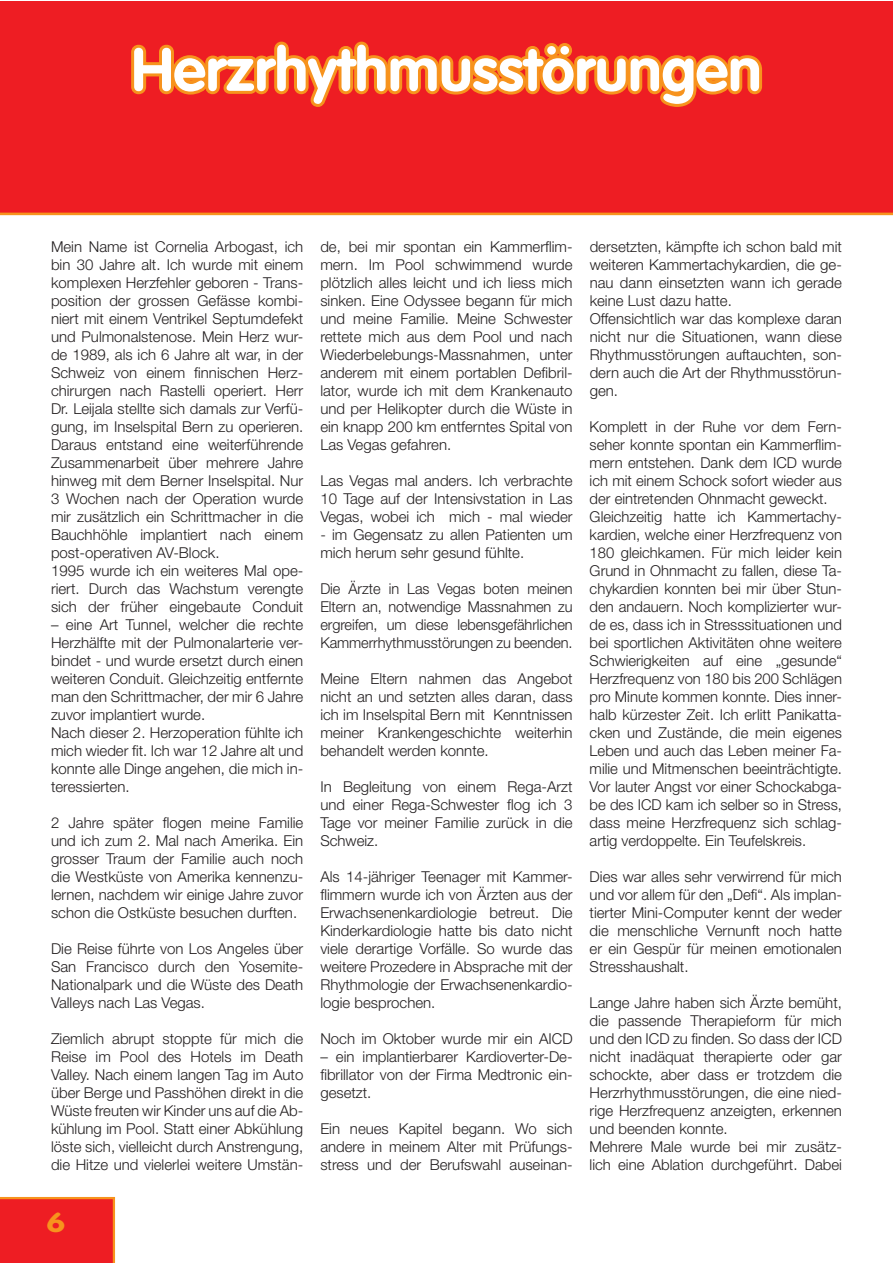
<style>
.page{position:relative;width:893px;height:1263px;background:#fff}
.page>*{position:absolute;margin:0;border:0;box-sizing:border-box;transform-origin:0 0}
.t1{font:700 60px "VAG Rounded Std";color:#fff}
.t2{font:700 27px "VAG Rounded Std";color:#f7931d;scale:1.26 1}
.t3{font:300 15px/18px "Helvetica Neue LT Std";color:#231f20;text-align:justify}
</style>
<div class="page">
<div style="left:0;top:1px;width:892px;height:212px;background:#ee1d23"></div>
<svg style="left:0;top:1197px;width:115px;height:66px;background:#ee2322"></svg>
<hr style="left:0;top:213px;width:892px;height:2px;background:#f7931d">
<svg style="left:131px;top:41px;width:632px;height:66px"></svg>
<h1 class="t1" style="left:131px;top:35px;width:632px">Herzrhythmusstörungen</h1>
<p class="t3" style="left:51px;top:237px;width:254px;text-align:left">Mein Name ist Cornelia Arbogast, ich bin 30 Jahre alt. Ich wurde mit einem komplexen Herzfehler geboren - Trans&shy;position der grossen Gefässe kombi&shy;niert mit einem Ventrikel Septumdefekt und Pulmonalstenose. Mein Herz wur&shy;de 1989, als ich 6 Jahre alt war, in der Schweiz von einem finnischen Herz&shy;chirurgen nach Rastelli operiert. Herr Dr. Leijala stellte sich damals zur Verfü&shy;gung, im Inselspital Bern zu operieren.<br>Daraus entstand eine weiterführende Zusammenarbeit über mehrere Jahre hinweg mit dem Berner Inselspital. Nur 3 Wochen nach der Operation wurde mir zusätzlich ein Schrittmacher in die Bauchhöhle implantiert nach einem post-operativen AV-Block.<br>1995 wurde ich ein weiteres Mal ope&shy;riert. Durch das Wachstum verengte sich der früher eingebaute Conduit</p>
<p class="t3" style="left:51px;top:615px;width:254px;text-align:left">– eine Art Tunnel, welcher die rechte Herzhälfte mit der Pulmonalarterie ver&shy;bindet - und wurde ersetzt durch einen weiteren Conduit. Gleichzeitig entfernte man den Schrittmacher, der mir 6 Jahre zuvor implantiert wurde.<br>Nach dieser 2. Herzoperation fühlte ich mich wieder fit. Ich war 12 Jahre alt und konnte alle Dinge angehen, die mich in&shy;teressierten.</p>
<p class="t3" style="left:51px;top:813px;width:254px">2 Jahre später flogen meine Familie und ich zum 2. Mal nach Amerika. Ein grosser Traum der Familie auch noch die Westküste von Amerika kennenzu&shy;lernen, nachdem wir einige Jahre zuvor schon die Ostküste besuchen durften.</p>
<p class="t3" style="left:51px;top:939px;width:254px">Die Reise führte von Los Angeles über San Francisco durch den Yosemite-Nationalpark und die Wüste des Death Valleys nach Las Vegas.</p>
<p class="t3" style="left:51px;top:1029px;width:254px">Ziemlich abrupt stoppte für mich die Reise im Pool des Hotels im Death Valley. Nach einem langen Tag im Auto über Berge und Passhöhen direkt in die Wüste freuten wir Kinder uns auf die Ab&shy;kühlung im Pool. Statt einer Abkühlung löste sich, vielleicht durch Anstrengung, die Hitze und vielerlei weitere Umstän-</p>
<h2 class="t2" style="left:46px;top:1206px;width:17px">6</h2>
<p class="t3" style="left:320px;top:237px;width:254px">de, bei mir spontan ein Kammerflim&shy;mern. Im Pool schwimmend wurde plötzlich alles leicht und ich liess mich sinken. Eine Odyssee begann für mich und meine Familie. Meine Schwester rettete mich aus dem Pool und nach Wiederbelebungs-Massnahmen, unter anderem mit einem portablen Defibril&shy;lator, wurde ich mit dem Krankenauto und per Helikopter durch die Wüste in ein knapp 200 km entferntes Spital von Las Vegas gefahren.</p>
<p class="t3" style="left:320px;top:471px;width:254px">Las Vegas mal anders. Ich verbrachte 10 Tage auf der Intensivstation in Las Vegas, wobei ich mich - mal wieder</p>
<p class="t3" style="left:320px;top:525px;width:254px">- im Gegensatz zu allen Patienten um mich herum sehr gesund fühlte.</p>
<p class="t3" style="left:320px;top:579px;width:254px">Die Ärzte in Las Vegas boten meinen Eltern an, notwendige Massnahmen zu ergreifen, um diese lebensgefährlichen Kammerrhythmusstörungen zu beenden.</p>
<p class="t3" style="left:320px;top:669px;width:254px">Meine Eltern nahmen das Angebot nicht an und setzten alles daran, dass ich im Inselspital Bern mit Kenntnissen meiner Krankengeschichte weiterhin behandelt werden konnte.</p>
<p class="t3" style="left:320px;top:777px;width:254px">In Begleitung von einem Rega-Arzt und einer Rega-Schwester flog ich 3<br>Tage vor meiner Familie zurück in die Schweiz.</p>
<p class="t3" style="left:320px;top:867px;width:254px">Als 14-jähriger Teenager mit Kammer&shy;flimmern wurde ich von Ärzten aus der Erwachsenenkardiologie betreut. Die Kinderkardiologie hatte bis dato nicht viele derartige Vorfälle. So wurde das weitere Prozedere in Absprache mit der Rhythmologie der Erwachsenenkardio&shy;logie besprochen.</p>
<p class="t3" style="left:320px;top:1029px;width:254px">Noch im Oktober wurde mir ein AICD</p>
<p class="t3" style="left:320px;top:1047px;width:254px">– ein implantierbarer Kardioverter-De&shy;fibrillator von der Firma Medtronic ein&shy;gesetzt.</p>
<p class="t3" style="left:320px;top:1119px;width:254px">Ein neues Kapitel begann. Wo sich andere in meinem Alter mit Prüfungs&shy;stress und der Berufswahl auseinan-</p>
<p class="t3" style="left:590px;top:237px;width:254px;text-align:left">dersetzten, kämpfte ich schon bald mit weiteren Kammertachykardien, die ge&shy;nau dann einsetzten wann ich gerade keine Lust dazu hatte.<br>Offensichtlich war das komplexe daran nicht nur die Situationen, wann diese<br>Rhythmusstörungen auftauchten, son&shy;dern auch die Art der Rhythmusstörun&shy;gen.</p>
<p class="t3" style="left:590px;top:417px;width:254px;text-align:left">Komplett in der Ruhe vor dem Fern&shy;seher konnte spontan ein Kammerflim&shy;mern entstehen. Dank dem ICD wurde ich mit einem Schock sofort wieder aus der eintretenden Ohnmacht geweckt.<br>Gleichzeitig hatte ich Kammertachy&shy;kardien, welche einer Herzfrequenz von 180 gleichkamen. Für mich leider kein Grund in Ohnmacht zu fallen, diese Ta&shy;chykardien konnten bei mir über Stun&shy;den andauern. Noch komplizierter wur&shy;de es, dass ich in Stresssituationen und bei sportlichen Aktivitäten ohne weitere Schwierigkeiten auf eine „gesunde“ Herzfrequenz von 180 bis 200 Schlägen pro Minute kommen konnte. Dies inner&shy;halb kürzester Zeit. Ich erlitt Panikatta&shy;cken und Zustände, die mein eigenes Leben und auch das Leben meiner Fa&shy;milie und Mitmenschen beeinträchtigte.<br>Vor lauter Angst vor einer Schockabga&shy;be des ICD kam ich selber so in Stress, dass meine Herzfrequenz sich schlag&shy;artig verdoppelte. Ein Teufelskreis.</p>
<p class="t3" style="left:590px;top:867px;width:254px">Dies war alles sehr verwirrend für mich und vor allem für den „Defi“. Als implan&shy;tierter Mini-Computer kennt der weder die menschliche Vernunft noch hatte er ein Gespür für meinen emotionalen Stresshaushalt.</p>
<p class="t3" style="left:590px;top:993px;width:254px;text-align:left">Lange Jahre haben sich Ärzte bemüht, die passende Therapieform für mich und den ICD zu finden. So dass der ICD nicht inadäquat therapierte oder gar schockte, aber dass er trotzdem die Herzrhythmusstörungen, die eine nied&shy;rige Herzfrequenz anzeigten, erkennen und beenden konnte.<br>Mehrere Male wurde bei mir zusätz&shy;lich eine Ablation durchgeführt. Dabei</p>
</div>
